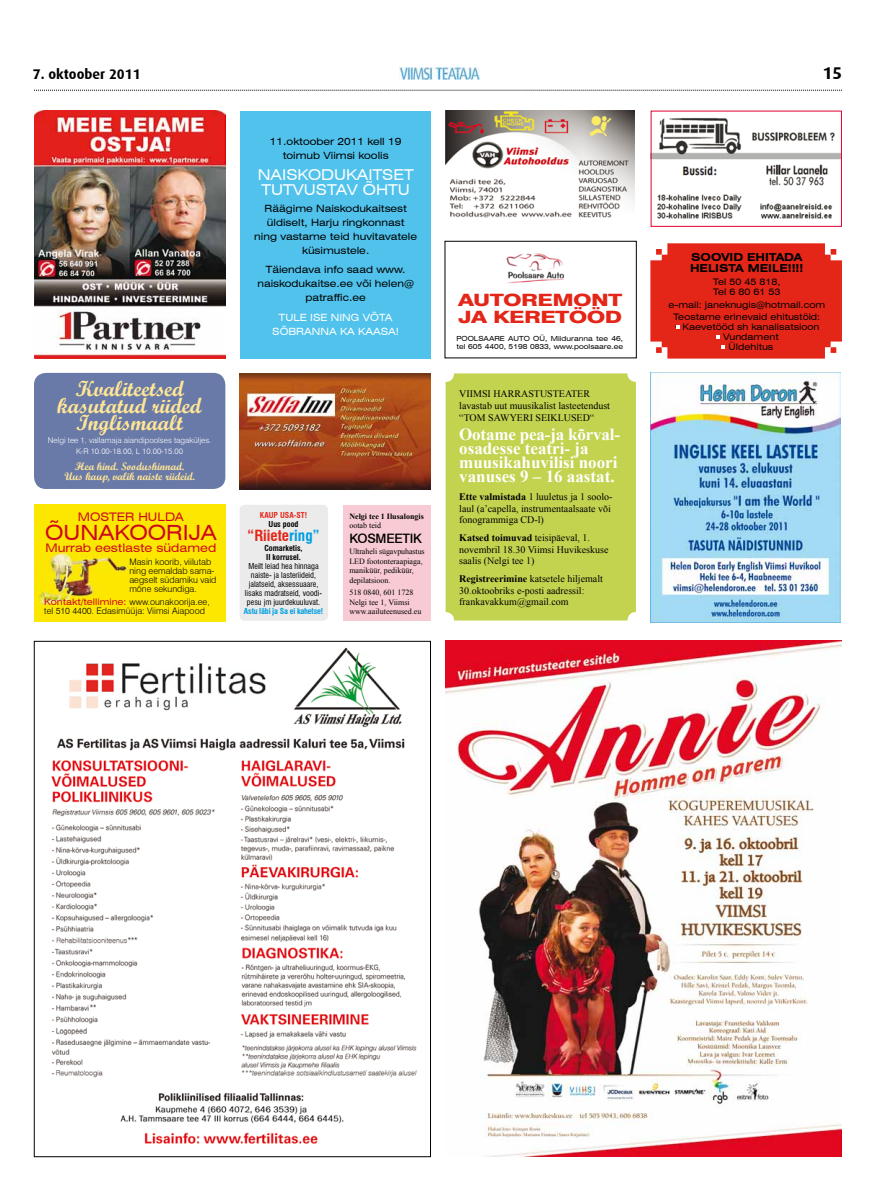
<style>
.page{position:relative;width:893px;height:1191px;background:#fff}
.page>*{position:absolute;margin:0;border:0;box-sizing:border-box;transform-origin:0 0}
.t1{font:21.8px/16.8px "Script MT Bold";color:#ffe695;text-align:center}
.t2{font:expanded 21px "Swiss 721 BT";color:#cd071e}
.t3{font:700 17px/14px "Times New Roman";color:#fff}
.t4{font:800 17px/17px "Swiss 721 BT";letter-spacing:-.03em;color:#e42618;scale:1.37 1}
.t5{font:700 17px "Dax";color:#000}
.t6{font:expanded 15px "Swiss 721 BT";color:#fff}
.t7{font:700 condensed 15px "Swiss 721 BT";color:#e42618}
.t8{font:700 14px "Dax";color:#000}
.t9{font:500 13px "Swiss 721 BT";letter-spacing:-.02em;color:#000}
.t10{font:expanded 11.8px "Swiss 721 BT";color:#cd071e}
.t11{font:700 expanded 11px/11px "Swiss 721 BT";color:#000}
.t12{font:10.9px/9.9px "Script MT Bold";color:#ffe695;text-align:center}
.t13{font:10px/11.8px "Times New Roman";color:#000}
.t14{font:expanded 10px/14px "Swiss 721 BT";color:#000;text-align:center}
.t15{font:expanded 10px/14px "Swiss 721 BT";color:#fff}
.t16{font:300 9px/9px "Swiss 721 BT";color:#000}
.t17{font:expanded 9px/10px "Swiss 721 BT";color:#000}
.t18{font:8px/9.5px "Times New Roman";color:#000}
.t19{font:condensed 8px/9px "Swiss 721 BT";color:#000;text-align:center}
.t20{font:700 condensed 8px/9px "Swiss 721 BT";color:#000}
.t21{font:700 condensed 8px "Swiss 721 BT";letter-spacing:-.02em;color:#009ee0}
.t22{font:700 8px "Times New Roman";color:#000}
.t23{font:700 condensed 8px "Swiss 721 BT";color:#e42618}
.t24{font:300 7.9px/10.9px "Swiss 721 BT";color:#fff;text-align:center}
.t25{font:expanded 7px/8px "Swiss 721 BT";color:#000}
.s1{font-weight:400;font-stretch:expanded;color:#cd071e}
.s2{color:#009ee0}
.s3{font-weight:700}
</style>
<div class="page">
<svg style="left:34px;top:90px;width:808px;height:1px"></svg>
<img style="left:400px;top:68px;width:79px;height:11px">
<img style="left:51px;top:647px;width:366px;height:497px">
<img style="left:240px;top:373px;width:191px;height:117px">
<div style="left:34px;top:373px;width:191px;height:116px;background:#6a7aa8;border-radius:12px"></div>
<div style="left:240px;top:505px;width:88px;height:115px;background:#ebebec;border-radius:5px"></div>
<img style="left:445px;top:641px;width:397px;height:516px">
<img style="left:34px;top:111px;width:191px;height:248px">
<img style="left:651px;top:373px;width:190px;height:249px">
<img style="left:653px;top:118px;width:187px;height:101px">
<div style="left:651px;top:111px;width:191px;height:116px;border:1px solid #e20030"></div>
<div style="left:650px;top:243px;width:192px;height:115px;background:#e42618"></div>
<img style="left:506px;top:253px;width:59px;height:31px">
<div style="left:445px;top:241px;width:191px;height:117px;border:1px solid #000"></div>
<img style="left:34px;top:504px;width:191px;height:117px">
<div style="left:343px;top:505px;width:87px;height:116px;background:#f8cad3"></div>
<div style="left:446px;top:373px;width:190px;height:247px;background:#c3d34f;border-radius:9px"></div>
<div style="left:241px;top:112px;width:190px;height:247px;background:#50c2ec"></div>
<img style="left:445px;top:111px;width:190px;height:107px">
<h3 class="t8" style="left:33px;top:66px;width:109px">7. oktoober 2011</h3>
<h3 class="t5" style="left:823px;top:64px;width:21px">15</h3>
<h1 class="t1" style="left:58px;top:380px;width:146px">Kvaliteetsed kasutatud riided<br>Inglismaalt</h1>
<p class="t24" style="left:48px;top:435px;width:165px">Nelgi tee 1, vallamaja aiandipoolses tagaküljes.<br>K-R 10.00-18.00, L 10.00-15.00</p>
<p class="t12" style="left:64px;top:461px;width:132px">Hea hind. Soodushinnad.<br>Uus kaup, valik naiste riideid.</p>
<p class="t10" style="left:78px;top:510px;width:22px">Moster</p>
<p class="t10" style="left:138px;top:510px;width:46px">Hulda</p>
<h2 class="t2" style="left:45px;top:520px;width:72px">Õu nakoor</h2>
<h2 class="t2" style="left:183px;top:520px;width:33px">ija</h2>
<p class="t10" style="left:46px;top:540px;width:172px">Murrab eestlaste südamed</p>
<p class="t16" style="left:129px;top:557px;width:89px">Masin koorib, viilutab ning eemaldab sama&shy;aegselt südamiku vaid mõne sekundiga.</p>
<p class="t16" style="left:44px;top:597px;width:167px"><span class="s1">Kontakt/tellimine:</span> www.ounakoorija.ee, tel 510 4400. Edasimüüja: Viimsi Aiapood</p>
<p class="t14" style="left:270px;top:134px;width:133px">11.oktoober 2011 kell 19 toimub Viimsi koolis</p>
<h3 class="t6" style="left:258px;top:165px;width:41px">Naisko</h3>
<h3 class="t6" style="left:321px;top:165px;width:25px">duka</h3>
<h3 class="t6" style="left:368px;top:165px;width:16px">itset</h3>
<h3 class="t6" style="left:261px;top:180px;width:12px">tutvustav</h3>
<h3 class="t6" style="left:363px;top:180px;width:13px">õhtu</h3>
<p class="t14" style="left:254px;top:201px;width:164px">Räägime Naiskodukaitsest üldiselt, Harju ringkonnast<br>ning vastame teid huvitavatele küsimustele.</p>
<p class="t14" style="left:257px;top:263px;width:158px">Täiendava info saad www. naiskodukaitse.ee või helen@ patraffic.ee</p>
<p class="t15" style="left:279px;top:310px;width:15px">Tule</p>
<p class="t15" style="left:272px;top:310px;width:99px;text-indent:38px">ise ning võta sõbrannaka kaasa</p>
<p class="t15" style="left:396px;top:324px;width:5px">!</p>
<p class="t23" style="left:260px;top:510px;width:49px">kaup USA-ST!</p>
<p class="t20" style="left:269px;top:519px;width:32px">Uus pood</p>
<h3 class="t7" style="left:248px;top:527px;width:73px">“Riiete<span class="s2">ring”</span></h3>
<p class="t20" style="left:264px;top:543px;width:40px">Comarketis,<br>II korrusel.</p>
<p class="t19" style="left:245px;top:561px;width:79px">Meilt leiad hea hinnaga naiste- ja lasteriideid, jalatseid, aksessuaare, lisaks madratseid, voodi&shy;pesu jm juurdekuuluvat.</p>
<p class="t21" style="left:244px;top:606px;width:81px">Astu läbi ja Sa ei kahetse!</p>
<p class="t22" style="left:349px;top:510px;width:76px">Nelgi tee 1 Ilusalongis</p>
<p class="t18" style="left:349px;top:521px;width:33px">ootab teid</p>
<h3 class="t9" style="left:349px;top:531px;width:74px">KOSMEETIK</h3>
<p class="t18" style="left:349px;top:547px;width:77px">Ultraheli sügavpuhastus<br>LED footonteraapiaga, maniküür, pediküür, depilatsioon.</p>
<p class="t18" style="left:349px;top:587px;width:73px">518 0840, 601 1728<br>Nelgi tee 1, Viimsi www.aailuteenused.eu</p>
<h3 class="t4" style="left:458px;top:291px;width:122px">AUTOREMONT<br>JA KERETÖÖD</h3>
<p class="t25" style="left:456px;top:334px;width:168px">POOLSAARE AUTO OÜ, Miiduranna tee 46, tel 605 4400, 5198 0833, www.poolsaare.ee</p>
<p class="t13" style="left:459px;top:387px;width:152px">VIIMSI HARRASTUSTEATER lavastab uut muusikalist lasteetendust “TOM SAWYERI SEIKLUSED“</p>
<h3 class="t3" style="left:459px;top:427px;width:162px">Ootame pea-ja kõrval&shy;osadesse teatri- ja muusikahuvilisi noori vanuses 9 – 16 aastat.</h3>
<p class="t13" style="left:459px;top:490px;width:155px"><span class="s3">Ette valmistada</span> 1 luuletus ja 1 soolo&shy;laul (a’capella, instrumentaalsaate või fonogrammiga CD-l)</p>
<p class="t13" style="left:459px;top:531px;width:151px"><span class="s3">Katsed toimuvad</span> teisipäeval, 1. novembril 18.30 Viimsi Huvikeskuse saalis (Nelgi tee 1)</p>
<p class="t13" style="left:459px;top:572px;width:145px"><span class="s3">Registreerimine</span> katsetele hiljemalt<br>30.oktoobriks e-posti aadressil: frankavakkum@gmail.com</p>
<p class="t11" style="left:690px;top:251px;width:115px">SOOVID EHITADA<br>HELISTA MEILE!!!!</p>
<p class="t17" style="left:713px;top:276px;width:69px">Tel 50 45 818,<br>Tel 6 80 61 53</p>
<p class="t17" style="left:668px;top:298px;width:158px;line-height:12.8px;text-align:center">e-mail: janeknugis@hotmail.com<br>Teostame erinevaid ehitustöid:</p>
<p class="t17" style="left:674px;top:322px;width:147px">• Kaevetööd sh kanalisatsioon</p>
<p class="t17" style="left:715px;top:332px;width:65px">• Vundament</p>
<p class="t17" style="left:720px;top:342px;width:54px">• Üldehitus</p>
</div>
